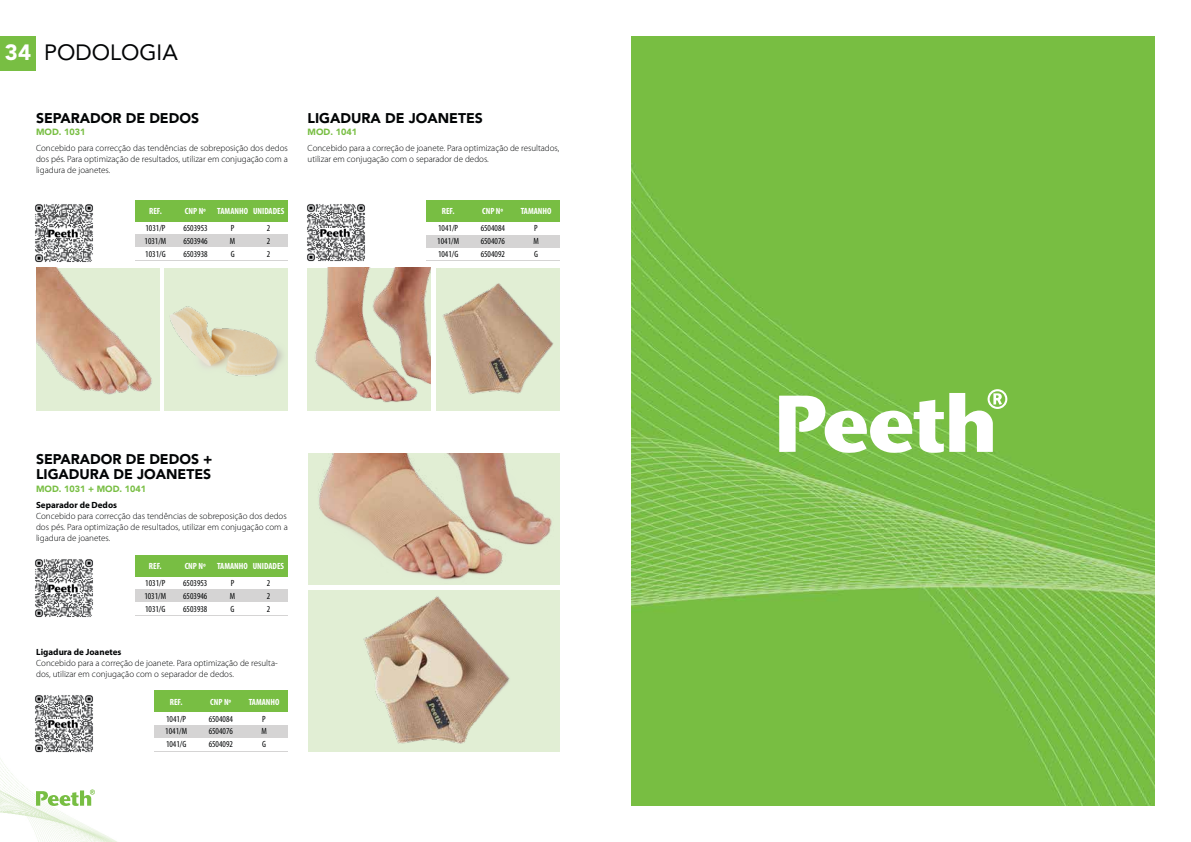
<style>
.page{position:relative;width:1191px;height:842px;background:#fff}
.page>*{position:absolute;margin:0;border:0;box-sizing:border-box;transform-origin:0 0}
.t1{font:22px "Avenir LT Std";color:#020405}
.t2{font:900 14px/15px "Avenir LT Std";color:#020405;text-align:right}
.t3{font:300 9px/11px "Myriad Pro";color:#020405;text-align:justify}
.t4{font:condensed 9px/12.8px "Myriad Pro";color:#020405;text-align:justify}
.t5{font:700 condensed 9px "Myriad Pro";color:#fff}
.t6{font:700 9px "Myriad Pro";color:#020405}
.t7{font:900 9px "Avenir LT Std";color:#78be43}
.s1{font-weight:900;color:#fff}
</style>
<div class="page">
<img style="left:0;top:758px;width:117px;height:84px">
<div style="left:0;top:36px;width:36px;height:34px;background:#78be43"></div>
<svg style="left:36px;top:789px;width:59px;height:17px"></svg>
<img style="left:631px;top:36px;width:524px;height:770px">
<svg style="left:779px;top:389px;width:228px;height:64px"></svg>
<div style="left:136px;top:234px;width:152px;height:13px;background:#d5d4d4"></div>
<hr style="left:136px;top:260px;width:152px;height:1px;background:#d5d4d4">
<div style="left:136px;top:200px;width:152px;height:21px;background:#78be43"></div>
<div style="left:426px;top:235px;width:133px;height:12px;background:#d5d4d4"></div>
<hr style="left:426px;top:260px;width:133px;height:1px;background:#d5d4d4">
<div style="left:426px;top:200px;width:133px;height:22px;background:#78be43"></div>
<div style="left:36px;top:268px;width:123px;height:143px;background:#e1eed4"></div>
<img style="left:36px;top:268px;width:116px;height:127px">
<div style="left:164px;top:268px;width:124px;height:143px;background:#e1eed4"></div>
<img style="left:170px;top:306px;width:113px;height:70px">
<div style="left:307px;top:268px;width:124px;height:143px;background:#e1eed4"></div>
<img style="left:315px;top:268px;width:116px;height:135px">
<div style="left:436px;top:268px;width:123px;height:143px;background:#e1eed4"></div>
<img style="left:443px;top:283px;width:111px;height:111px">
<div style="left:136px;top:589px;width:152px;height:13px;background:#d5d4d4"></div>
<hr style="left:136px;top:615px;width:152px;height:1px;background:#d5d4d4">
<div style="left:136px;top:555px;width:152px;height:22px;background:#78be43"></div>
<div style="left:154px;top:725px;width:133px;height:13px;background:#d5d4d4"></div>
<hr style="left:154px;top:751px;width:133px;height:1px;background:#d5d4d4">
<div style="left:154px;top:690px;width:133px;height:22px;background:#78be43"></div>
<div style="left:307px;top:454px;width:252px;height:131px;background:#e1eed4"></div>
<img style="left:318px;top:454px;width:234px;height:126px">
<div style="left:307px;top:590px;width:252px;height:162px;background:#e1eed4"></div>
<img style="left:363px;top:596px;width:147px;height:148px">
<img style="left:35px;top:204px;width:58px;height:59px">
<img style="left:307px;top:204px;width:58px;height:58px">
<img style="left:35px;top:559px;width:58px;height:59px">
<img style="left:35px;top:695px;width:58px;height:58px">
<h1 class="t1" style="left:5px;top:40px;width:174px"><span class="s1">34</span> PODOLOGIA</h1>
<h2 class="t2" style="left:36px;top:111px;width:11px">SEPARADOR</h2>
<h2 class="t2" style="left:126px;top:111px;width:35px">DE DEDOS</h2>
<p class="t3" style="left:36px;top:143px;width:253px">Concebido para correcção das tendências de sobreposição dos dedos dos pés. Para optimização de resultados, utilizar em conjugação com a ligadura de joanetes.</p>
<p class="t7" style="left:36px;top:126px;width:51px">MOD. 1031</p>
<p class="t5" style="left:149px;top:206px;width:14px">REF.</p>
<p class="t5" style="left:185px;top:206px;width:65px">CNP Nº TAMANHO</p>
<p class="t4" style="left:230px;top:222px;width:7px">P M G</p>
<p class="t5" style="left:253px;top:206px;width:33px">UNIDADES</p>
<p class="t4" style="left:267px;top:222px;width:5px">2<br>2<br>2</p>
<p class="t4" style="left:145px;top:222px;width:23px">1031/P 1031/M 1031/G</p>
<p class="t4" style="left:183px;top:222px;width:26px">6503953<br>6503946<br>6503938</p>
<h2 class="t2" style="left:307px;top:111px;width:177px">LIGADURA DE JOANETES</h2>
<p class="t3" style="left:307px;top:143px;width:253px">Concebido para a correção de joanete. Para optimização de resultados, utilizar em conjugação com o separador de dedos.</p>
<p class="t7" style="left:307px;top:126px;width:51px">MOD. 1041</p>
<p class="t5" style="left:442px;top:206px;width:14px">REF.</p>
<p class="t5" style="left:482px;top:206px;width:23px">CNP Nº</p>
<p class="t5" style="left:520px;top:206px;width:32px">TAMANHO</p>
<p class="t4" style="left:533px;top:222px;width:7px">P M G</p>
<p class="t4" style="left:437px;top:222px;width:23px">1041/P 1041/M 1041/G</p>
<p class="t4" style="left:481px;top:222px;width:26px">6504084<br>6504076<br>6504092</p>
<h2 class="t2" style="left:36px;top:451px;width:11px">SEPARADOR</h2>
<h2 class="t2" style="left:126px;top:451px;width:35px">DE DEDOS</h2>
<h2 class="t2" style="left:36px;top:451px;width:178px">+<br>LIGADURA DE JOANETES</h2>
<p class="t6" style="left:36px;top:500px;width:83px">Separador de Dedos</p>
<p class="t3" style="left:36px;top:511px;width:253px">Concebido para correcção das tendências de sobreposição dos dedos dos pés. Para optimização de resultados, utilizar em conjugação com a ligadura de joanetes.</p>
<p class="t7" style="left:36px;top:483px;width:112px">MOD. 1031 + MOD. 1041</p>
<p class="t5" style="left:149px;top:561px;width:14px">REF.</p>
<p class="t5" style="left:185px;top:561px;width:65px">CNP Nº TAMANHO</p>
<p class="t4" style="left:230px;top:577px;width:7px">P M G</p>
<p class="t5" style="left:253px;top:561px;width:33px">UNIDADES</p>
<p class="t4" style="left:267px;top:577px;width:5px">2<br>2<br>2</p>
<p class="t4" style="left:144px;top:577px;width:23px">1031/P 1031/M 1031/G</p>
<p class="t4" style="left:183px;top:577px;width:26px">6503953<br>6503946<br>6503938</p>
<p class="t6" style="left:36px;top:647px;width:87px">Ligadura de Joanetes</p>
<p class="t3" style="left:36px;top:658px;width:243px">Concebido para a correção de joanete. Para optimização de resulta&shy;dos, utilizar em conjugação com o separador de dedos.</p>
<p class="t5" style="left:170px;top:697px;width:14px">REF.</p>
<p class="t5" style="left:210px;top:697px;width:23px">CNP Nº</p>
<p class="t5" style="left:249px;top:697px;width:32px">TAMANHO</p>
<p class="t4" style="left:261px;top:712px;width:7px">P M G</p>
<p class="t4" style="left:165px;top:712px;width:23px">1041/P 1041/M 1041/G</p>
<p class="t4" style="left:209px;top:712px;width:26px">6504084<br>6504076<br>6504092</p>
</div>
